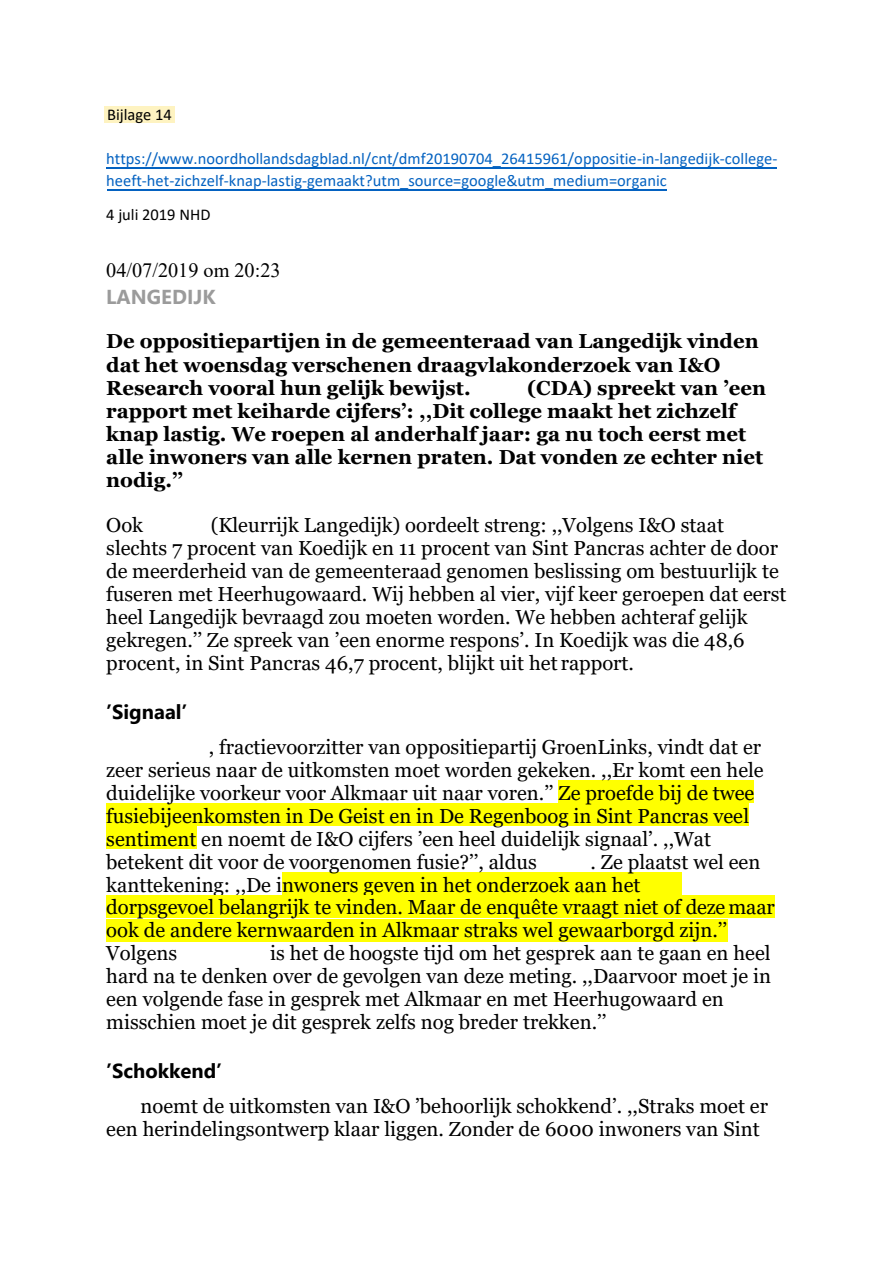
<style>
.page{position:relative;width:894px;height:1263px;background:#fff}
.page>*{position:absolute;margin:0;border:0;box-sizing:border-box;transform-origin:0 0}
.t1{font:20.25px/23px "Georgia";color:#000}
.t2{font:700 20.25px/23.1px "Georgia";color:#000}
.t3{font:20.25px/26.1px "Times New Roman";color:#000}
.t4{font:700 20.25px "Segoe UI";color:#000}
.t5{font:16.5px/21.9px "Calibri";color:#0462c1}
.t6{font:16.5px "Calibri";color:#000}
.s1{font-family:"Segoe UI Bold 2";color:#9b9b9b}
.s2{font-family:"Segoe UI";font-weight:700}
</style>
<div class="page">
<div style="left:558px;top:780px;width:196px;height:23px;background:#ff0"></div>
<div style="left:106px;top:803px;width:642px;height:23px;background:#ff0"></div>
<div style="left:106px;top:826px;width:90px;height:23px;background:#ff0"></div>
<div style="left:282px;top:872px;width:399px;height:23px;background:#ff0"></div>
<div style="left:106px;top:895px;width:668px;height:23px;background:#ff0"></div>
<div style="left:106px;top:919px;width:621px;height:22px;background:#ff0"></div>
<div style="left:104px;top:106px;width:71px;height:17px;background:#fef3c1"></div>
<hr style="left:107px;top:167px;width:669px;height:1px;background:#0462c1">
<hr style="left:107px;top:189px;width:559px;height:1px;background:#0462c1">
<p class="t6" style="left:107px;top:103px;width:66px">Bijlage 14</p>
<p class="t5" style="left:106px;top:147px;width:672px">https://www.noordhollandsdagblad.nl/cnt/dmf20190704_26415961/oppositie-in-langedijk-college&shy;heeft-het-zichzelf-knap-lastig-gemaakt?utm_source=google&amp;utm_medium=organic</p>
<p class="t6" style="left:106px;top:203px;width:106px">4 juli 2019 NHD</p>
<p class="t3" style="left:106px;top:257px;width:176px">04/07/2019 om 20:23<br><span class="s1">LANGEDIJK</span></p>
<p class="t2" style="left:106px;top:330px;width:653px">De oppositiepartijen in de gemeenteraad van Langedijk vinden dat het woensdag verschenen draagvlakonderzoek van I&amp;O<br>Research vooral hun gelijk bewijst.</p>
<p class="t2" style="left:106px;top:376px;width:661px;text-indent:421px">(CDA) spreekt van ’een rapport met keiharde cijfers’: ,,Dit college maakt het zichzelf knap lastig. We roepen al anderhalf jaar: ga nu toch eerst met alle inwoners van alle kernen praten. Dat vonden ze echter niet nodig.’’</p>
<p class="t1" style="left:106px;top:514px;width:38px">Ook</p>
<p class="t1" style="left:106px;top:514px;width:681px;text-indent:104px">(Kleurrijk Langedijk) oordeelt streng: ,,Volgens I&amp;O staat slechts 7 procent van Koedijk en 11 procent van Sint Pancras achter de door de meerderheid van de gemeenteraad genomen beslissing om bestuurlijk te fuseren met Heerhugowaard. Wij hebben al vier, vijf keer geroepen dat eerst heel Langedijk bevraagd zou moeten worden. We hebben achteraf gelijk gekregen.’’ Ze spreek van ’een enorme respons’. In Koedijk was die 48,6 procent, in Sint Pancras 46,7 procent, blijkt uit het rapport.</p>
<p class="t4" style="left:106px;top:697px;width:83px">’Signaal’</p>
<p class="t1" style="left:106px;top:736px;width:658px;text-indent:103px">, fractievoorzitter van oppositiepartij GroenLinks, vindt dat er zeer serieus naar de uitkomsten moet worden gekeken. ,,Er komt een hele duidelijke voorkeur voor Alkmaar uit naar voren.’’ Ze proefde bij de twee fusiebijeenkomsten in De Geist en in De Regenboog in Sint Pancras veel sentiment en noemt de I&amp;O cijfers ’een heel duidelijk signaal’. ,,Wat betekent dit voor de voorgenomen fusie?’’, aldus</p>
<p class="t1" style="left:106px;top:851px;width:670px;line-height:22.5px;text-indent:484px">. Ze plaatst wel een kanttekening: ,,De inwoners geven in het onderzoek aan het<br>dorpsgevoel belangrijk te vinden. Maar de enquête vraagt niet of deze maar</p>
<p class="t1" style="left:106px;top:919px;width:622px">ook de andere kernwaarden in Alkmaar straks wel gewaarborgd zijn.’’</p>
<p class="t1" style="left:106px;top:942px;width:73px">Volgens</p>
<p class="t1" style="left:106px;top:942px;width:666px;text-indent:164px">is het de hoogste tijd om het gesprek aan te gaan en heel hard na te denken over de gevolgen van deze meting. ,,Daarvoor moet je in een volgende fase in gesprek met Alkmaar en met Heerhugowaard en misschien moet je dit gesprek zelfs nog breder trekken.’’</p>
<p class="t1" style="left:140px;top:1054px;width:628px;line-height:34.8px;text-indent:-34px"><span class="s2">’Schokkend’<br></span>noemt de uitkomsten van I&amp;O ’behoorlijk schokkend’. ,,Straks moet er</p>
<p class="t1" style="left:106px;top:1118px;width:654px">een herindelingsontwerp klaar liggen. Zonder de 6000 inwoners van Sint</p>
</div>
